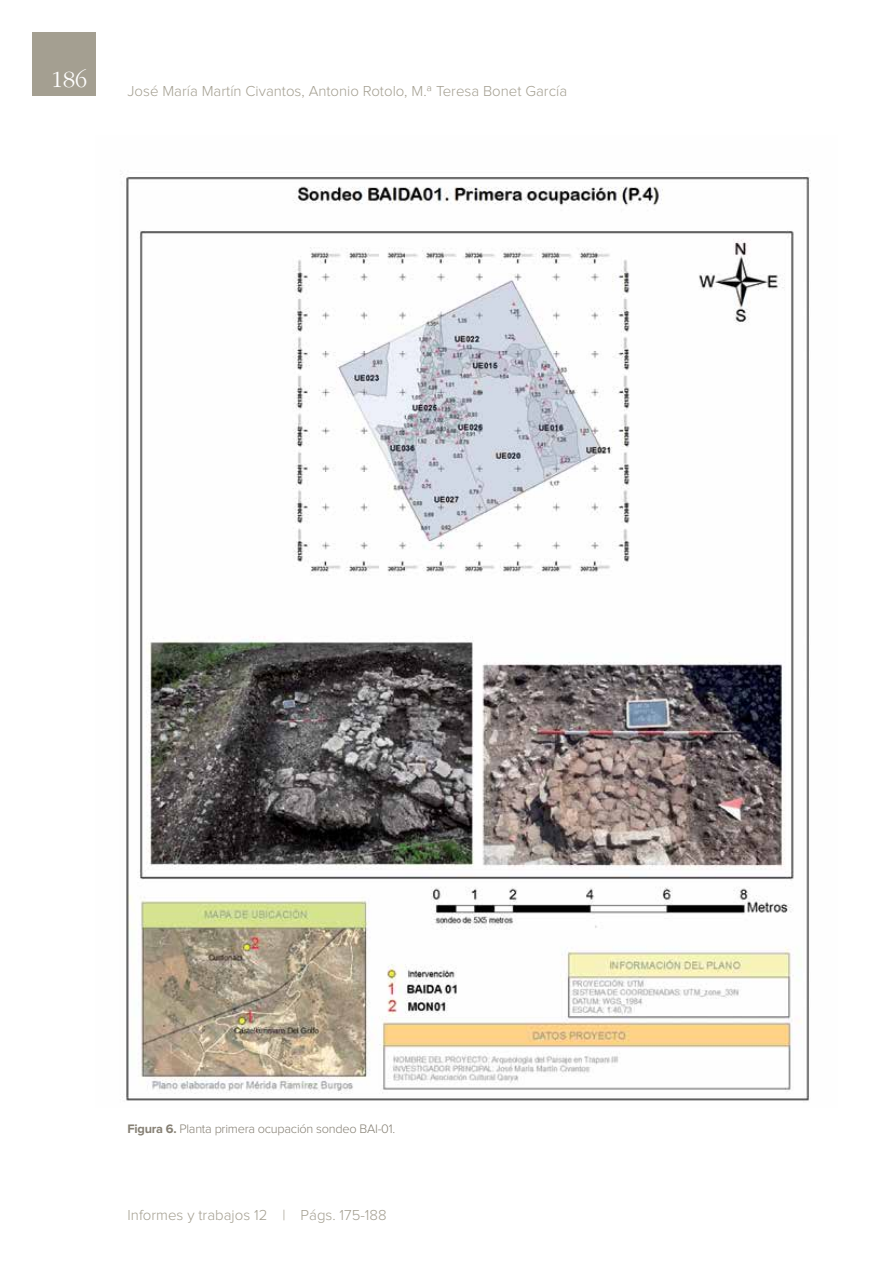
<style>
.page{position:relative;width:893px;height:1263px;background:#fff}
.page>*{position:absolute;margin:0;border:0;box-sizing:border-box;transform-origin:0 0}
.t1{font:300 24px "ITC Garamond Std";color:#fff}
.t2{font:300 15px "Proxima Nova";color:#a49f91}
.t3{font:300 12.75px "Proxima Nova";letter-spacing:-.02em;color:#868074}
.s1{font-weight:700}
</style>
<div class="page">
<div style="left:32px;top:32px;width:64px;height:64px;background:#a49f91"></div>
<img style="left:120px;top:174px;width:691px;height:927px">
<h1 class="t1" style="left:51px;top:67px;width:37px">186</h1>
<p class="t2" style="left:128px;top:84px;width:441px">José María Martín Civantos, Antonio Rotolo, M.ª Teresa Bonet García</p>
<p class="t3" style="left:128px;top:1123px;width:269px"><span class="s1">Figura 6.</span> Planta primera ocupación sondeo BAI-01.</p>
<p class="t2" style="left:128px;top:1208px;width:261px">Informes y trabajos 12 | Págs. 175-188</p>
</div>
